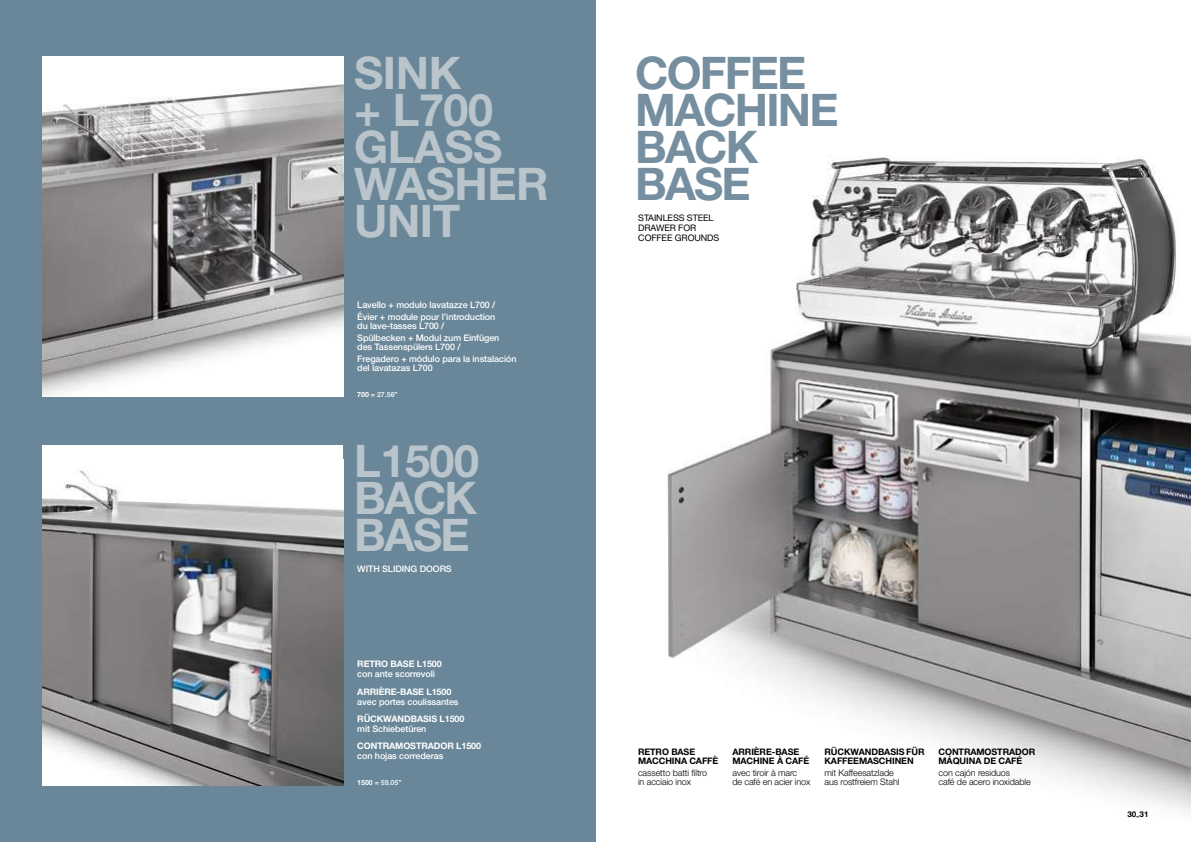
<style>
.page{position:relative;width:1191px;height:842px;background:#fff}
.page>*{position:absolute;margin:0;border:0;box-sizing:border-box;transform-origin:0 0}
.t1{font:700 45px/37px "Helvetica Neue LT Std";letter-spacing:-.01em;color:#b9c4cb;text-align:justify}
.t2{font:700 45px/37px "Helvetica Neue LT Std";letter-spacing:-.04em;color:#768fa0}
.t3{font:500 9px/12px "Helvetica Neue LT Std";letter-spacing:-.01em;color:#fff}
.t4{font:300 9px/9px "Helvetica Neue LT Std";letter-spacing:-.01em;color:#000}
.t5{font:700 9px/9px "Helvetica Neue LT Std";letter-spacing:-.01em;color:#000}
.t6{font:700 9px "Helvetica Neue LT Std";letter-spacing:-.01em;color:#fff}
.t7{font:9px/10px "Helvetica Neue LT Std";letter-spacing:-.01em;color:#000}
.t8{font:700 8px "Helvetica Neue LT Std";color:#000}
.t9{font:500 7px "Helvetica Neue LT Std";color:#fff}
.s1{font-weight:700}
</style>
<div class="page">
<img style="left:595px;top:131px;width:596px;height:711px">
<div style="left:0;top:0;width:595px;height:842px;background:#698799"></div>
<img style="left:43px;top:57px;width:300px;height:340px">
<div style="left:43px;top:445px;width:300px;height:340px;background:#fff"></div>
<img style="left:43px;top:470px;width:300px;height:315px">
<h1 class="t1" style="left:354px;top:53px;width:196px;text-align:left">SINK<br>+ L700<br>GLASS<br>WASHER<br>UNIT</h1>
<p class="t3" style="left:357px;top:298px;width:140px">Lavello + modulo lavatazze L700 /<br>Évier + module pour l’introduction</p>
<p class="t3" style="left:357px;top:319px;width:144px">du lave-tasses L700 /<br>Spülbecken + Modul zum Einfügen</p>
<p class="t3" style="left:357px;top:340px;width:161px">des Tassenspülers L700 /<br>Fregadero + módulo para la instalación</p>
<p class="t3" style="left:357px;top:361px;width:77px">del lavatazas L700</p>
<p class="t9" style="left:357px;top:390px;width:42px"><span class="s1">700</span> = 27.56”</p>
<h1 class="t1" style="left:354px;top:442px;width:126px">L1500<br>BACK BASE</h1>
<p class="t3" style="left:357px;top:562px;width:96px">WITH SLIDING DOORS</p>
<p class="t6" style="left:357px;top:659px;width:86px">RETRO BASE L1500</p>
<p class="t3" style="left:357px;top:668px;width:79px">con ante scorrevoli</p>
<p class="t6" style="left:357px;top:686px;width:96px">ARRIÈRE-BASE L1500</p>
<p class="t3" style="left:357px;top:695px;width:103px">avec portes coulissantes</p>
<p class="t6" style="left:357px;top:713px;width:109px">RÜCKWANDBASIS L1500</p>
<p class="t3" style="left:357px;top:722px;width:71px">mit Schiebetüren</p>
<p class="t6" style="left:357px;top:740px;width:125px">CONTRAMOSTRADOR L1500</p>
<p class="t3" style="left:357px;top:750px;width:88px">con hojas correderas</p>
<p class="t9" style="left:357px;top:779px;width:46px"><span class="s1">1500</span> = 59.05”</p>
<h1 class="t2" style="left:635px;top:53px;width:205px">COFFEE<br>MACHINE<br>BACK<br>BASE</h1>
<p class="t7" style="left:638px;top:213px;width:82px">STAINLESS STEEL<br>DRAWER FOR<br>COFFEE GROUNDS</p>
<p class="t5" style="left:638px;top:747px;width:82px">RETRO BASE<br>MACCHINA CAFFÈ</p>
<p class="t4" style="left:638px;top:768px;width:71px">cassetto batti filtro in acciaio inox</p>
<p class="t5" style="left:732px;top:747px;width:78px">ARRIÈRE-BASE<br>MACHINE À CAFÉ</p>
<p class="t4" style="left:732px;top:768px;width:80px">avec tiroir à marc<br>de café en acier inox</p>
<p class="t5" style="left:824px;top:747px;width:101px">RÜCKWANDBASIS FÜR<br>KAFFEEMASCHINEN</p>
<p class="t4" style="left:824px;top:768px;width:76px">mit Kaffeesatzlade aus rostfreiem Stahl</p>
<p class="t5" style="left:938px;top:747px;width:98px">CONTRAMOSTRADOR<br>MÁQUINA DE CAFÉ</p>
<p class="t4" style="left:938px;top:768px;width:94px">con cajón residuos<br>café de acero inoxidable</p>
<p class="t8" style="left:1127px;top:809px;width:23px">30-31</p>
</div>
